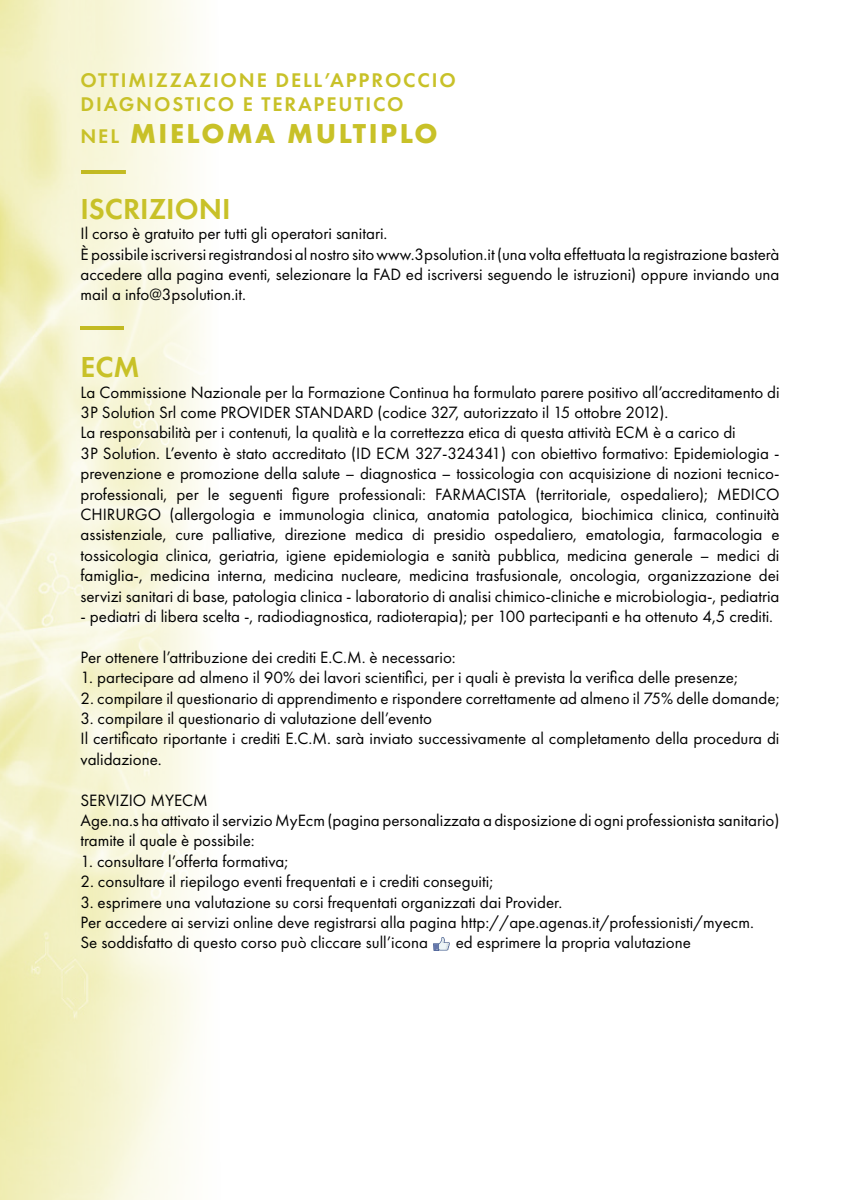
<style>
.page{position:relative;width:860px;height:1200px;background:#fff}
.page>*{position:absolute;margin:0;border:0;box-sizing:border-box;transform-origin:0 0}
.t1{font:600 30px "Futura PT";color:#c8c128}
.t2{font:700 28.4px "Futura PT";letter-spacing:.09em;color:#c8c128}
.t3{font:600 20.5px/24.6px "Futura PT";letter-spacing:.09em;color:#c8c128}
.t4{font:17px/20.4px "Futura PT";color:#000}
.s1{font-weight:600;font-size:20.5px}
</style>
<div class="page">
<img style="left:0;top:0;width:434px;height:1200px">
<svg style="left:36px;top:326px;width:88px;height:4px"></svg>
<img style="left:434px;top:937px;width:16px;height:14px">
<svg style="left:35px;top:170px;width:91px;height:4px"></svg>
<p class="t3" style="left:80px;top:67px;width:377px">OTTIMIZZAZIONE DELL’APPROCCIO<br>DIAGNOSTICO E TERAPEUTICO</p>
<p class="t2" style="left:80px;top:115px;width:359px"><span class="s1">NEL</span> MIELOMA MULTIPLO</p>
<p class="t1" style="left:80px;top:190px;width:152px">ISCRIZIONI</p>
<p class="t4" style="left:80px;top:223px;width:308px">Il corso è gratuito per tutti gli operatori sanitari.</p>
<p class="t4" style="left:80px;top:244px;width:701px;text-align:justify">È possibile iscriversi registrandosi al nostro sito www.3psolution.it (una volta effettuata la registrazione basterà accedere alla pagina eventi, selezionare la FAD ed iscriversi seguendo le istruzioni) oppure inviando una mail a info@3psolution.it.</p>
<p class="t1" style="left:80px;top:348px;width:61px">ECM</p>
<p class="t4" style="left:80px;top:382px;width:701px">La Commissione Nazionale per la Formazione Continua ha formulato parere positivo all’accreditamento di<br>3P Solution Srl come PROVIDER STANDARD (codice 327, autorizzato il 15 ottobre 2012).</p>
<p class="t4" style="left:80px;top:423px;width:657px">La responsabilità per i contenuti, la qualità e la correttezza etica di questa attività ECM è a carico di</p>
<p class="t4" style="left:80px;top:443px;width:701px;text-align:justify">3P Solution. L’evento è stato accreditato (ID ECM 327-324341) con obiettivo formativo: Epidemiologia - prevenzione e promozione della salute – diagnostica – tossicologia con acquisizione di nozioni tecnico&shy;professionali, per le seguenti figure professionali: FARMACISTA (territoriale, ospedaliero); MEDICO CHIRURGO (allergologia e immunologia clinica, anatomia patologica, biochimica clinica, continuità assistenziale, cure palliative, direzione medica di presidio ospedaliero, ematologia, farmacologia e tossicologia clinica, geriatria, igiene epidemiologia e sanità pubblica, medicina generale – medici di famiglia-, medicina interna, medicina nucleare, medicina trasfusionale, oncologia, organizzazione dei servizi sanitari di base, patologia clinica - laboratorio di analisi chimico-cliniche e microbiologia-, pediatria</p>
<p class="t4" style="left:80px;top:606px;width:694px">- pediatri di libera scelta -, radiodiagnostica, radioterapia); per 100 partecipanti e ha ottenuto 4,5 crediti.</p>
<p class="t4" style="left:80px;top:647px;width:377px">Per ottenere l’attribuzione dei crediti E.C.M. è necessario:</p>
<p class="t4" style="left:80px;top:667px;width:659px">1. partecipare ad almeno il 90% dei lavori scientifici, per i quali è prevista la verifica delle presenze;</p>
<p class="t4" style="left:80px;top:688px;width:701px">2. compilare il questionario di apprendimento e rispondere correttamente ad almeno il 75% delle domande;</p>
<p class="t4" style="left:80px;top:708px;width:353px">3. compilare il questionario di valutazione dell’evento</p>
<p class="t4" style="left:80px;top:729px;width:700px">Il certificato riportante i crediti E.C.M. sarà inviato successivamente al completamento della procedura di validazione.</p>
<p class="t4" style="left:80px;top:790px;width:129px">SERVIZIO MYECM</p>
<p class="t4" style="left:80px;top:810px;width:701px">Age.na.s ha attivato il servizio MyEcm (pagina personalizzata a disposizione di ogni professionista sanitario) tramite il quale è possibile:</p>
<p class="t4" style="left:80px;top:851px;width:209px">1. consultare l’offerta formativa;</p>
<p class="t4" style="left:80px;top:871px;width:414px">2. consultare il riepilogo eventi frequentati e i crediti conseguiti;</p>
<p class="t4" style="left:80px;top:892px;width:483px">3. esprimere una valutazione su corsi frequentati organizzati dai Provider.</p>
<p class="t4" style="left:80px;top:912px;width:675px">Per accedere ai servizi online deve registrarsi alla pagina http://ape.agenas.it/professionisti/myecm.</p>
<p class="t4" style="left:80px;top:933px;width:349px">Se soddisfatto di questo corso può cliccare sull’icona</p>
<p class="t4" style="left:456px;top:933px;width:237px">ed esprimere la propria valutazione</p>
</div>
